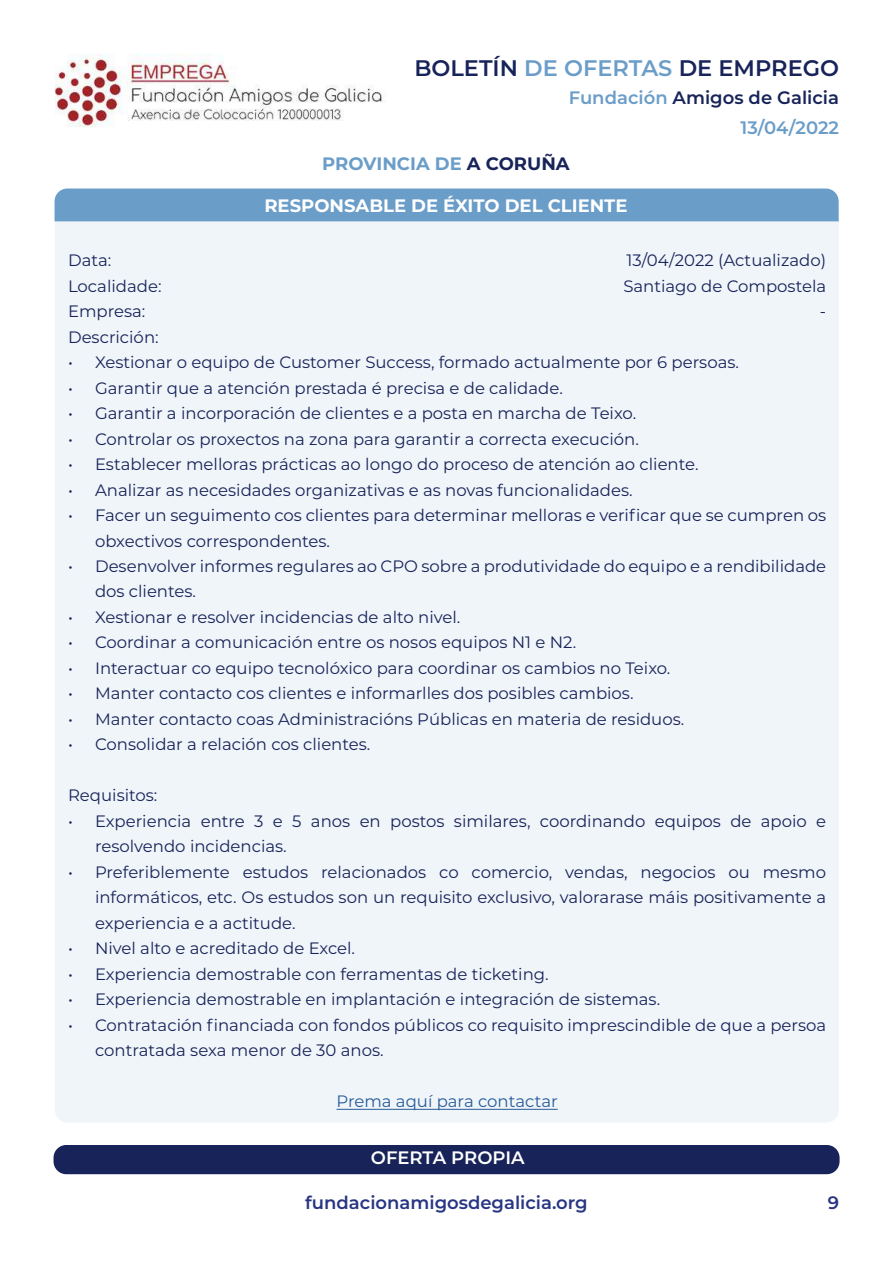
<style>
.page{position:relative;width:893px;height:1263px;background:#fff}
.page>*{position:absolute;margin:0;border:0;box-sizing:border-box;transform-origin:0 0}
.t1{font:600 22.5px "Montserrat";color:#172359}
.t2{font:600 18px/30.3px "Montserrat";color:#6a9dc8;text-align:right}
.t3{font:600 18px "Montserrat";color:#283583}
.t4{font:700 18px "Montserrat";color:#fff}
.t5{font:700 18px "Montserrat";color:#6a9dc8}
.t6{font:600 18px "Montserrat";color:#fff}
.t7{font:16.5px/25.5px "Montserrat";color:#172359}
.t8{font:16.5px "Montserrat";color:#275b9b}
.s1{color:#6a9dc8}
.s2{color:#172359}
</style>
<div class="page">
<img style="left:55px;top:54px;width:327px;height:73px">
<div style="left:54px;top:1145px;width:785px;height:29px;background:#172359;border-radius:13px"></div>
<div style="left:55px;top:221px;width:784px;height:901px;background:#f0f5f9"></div>
<div style="left:55px;top:189px;width:784px;height:32px;background:#6a9dc8"></div>
<hr style="left:337px;top:1109px;width:221px;height:1px;background:#275b9b">
<h1 class="t1" style="left:414px;top:52px;width:426px">BOLETÍN <span class="s1">DE OFERTAS</span> DE EMPREGO</h1>
<p class="t2" style="left:569px;top:81px;width:272px">Fundación <span class="s2">Amigos de Galicia<br></span>13/04/2022</p>
<p class="t5" style="left:322px;top:150px;width:249px">PROVINCIA DE <span class="s2">A CORUÑA</span></p>
<p class="t4" style="left:264px;top:193px;width:365px">RESPONSABLE DE ÉXITO DEL CLIENTE</p>
<p class="t7" style="left:68px;top:247px;width:45px">Data:</p>
<p class="t7" style="left:626px;top:247px;width:201px">13/04/2022 (Actualizado)</p>
<p class="t7" style="left:68px;top:272px;width:95px">Localidade:</p>
<p class="t7" style="left:623px;top:272px;width:204px">Santiago de Compostela</p>
<p class="t7" style="left:68px;top:298px;width:79px">Empresa:</p>
<p class="t7" style="left:820px;top:298px;width:8px">-</p>
<p class="t7" style="left:68px;top:323px;width:92px">Descrición:</p>
<p class="t7" style="left:68px;top:349px;width:672px">• Xestionar o equipo de Customer Success, formado actualmente por 6 persoas.</p>
<p class="t7" style="left:68px;top:374px;width:496px">• Garantir que a atención prestada é precisa e de calidade.</p>
<p class="t7" style="left:68px;top:400px;width:570px">• Garantir a incorporación de clientes e a posta en marcha de Teixo.</p>
<p class="t7" style="left:68px;top:425px;width:572px">• Controlar os proxectos na zona para garantir a correcta execución.</p>
<p class="t7" style="left:68px;top:451px;width:632px">• Establecer melloras prácticas ao longo do proceso de atención ao cliente.</p>
<p class="t7" style="left:68px;top:476px;width:566px">• Analizar as necesidades organizativas e as novas funcionalidades.</p>
<p class="t7" style="left:95px;top:502px;width:733px;text-indent:-27px">• Facer un seguimento cos clientes para determinar melloras e verificar que se cumpren os obxectivos correspondentes.</p>
<p class="t7" style="left:95px;top:553px;width:733px;text-indent:-27px">• Desenvolver informes regulares ao CPO sobre a produtividade do equipo e a rendibilidade dos clientes.</p>
<p class="t7" style="left:68px;top:604px;width:394px">• Xestionar e resolver incidencias de alto nivel.</p>
<p class="t7" style="left:68px;top:629px;width:510px">• Coordinar a comunicación entre os nosos equipos N1 e N2.</p>
<p class="t7" style="left:68px;top:655px;width:604px">• Interactuar co equipo tecnolóxico para coordinar os cambios no Teixo.</p>
<p class="t7" style="left:68px;top:680px;width:567px">• Manter contacto cos clientes e informarlles dos posibles cambios.</p>
<p class="t7" style="left:68px;top:706px;width:618px">• Manter contacto coas Administracións Públicas en materia de residuos.</p>
<p class="t7" style="left:68px;top:731px;width:304px">• Consolidar a relación cos clientes.</p>
<p class="t7" style="left:68px;top:782px;width:91px">Requisitos:</p>
<p class="t7" style="left:95px;top:808px;width:733px;text-indent:-27px">• Experiencia entre 3 e 5 anos en postos similares, coordinando equipos de apoio e resolvendo incidencias.</p>
<p class="t7" style="left:95px;top:859px;width:733px;text-align:justify;text-indent:-27px">• Preferiblemente estudos relacionados co comercio, vendas, negocios ou mesmo informáticos, etc. Os estudos son un requisito exclusivo, valorarase máis positivamente a experiencia e a actitude.</p>
<p class="t7" style="left:68px;top:935px;width:288px">• Nivel alto e acreditado de Excel.</p>
<p class="t7" style="left:68px;top:961px;width:482px">• Experiencia demostrable con ferramentas de ticketing.</p>
<p class="t7" style="left:68px;top:986px;width:594px">• Experiencia demostrable en implantación e integración de sistemas.</p>
<p class="t7" style="left:95px;top:1012px;width:733px;text-indent:-27px">• Contratación financiada con fondos públicos co requisito imprescindible de que a persoa contratada sexa menor de 30 anos.</p>
<p class="t8" style="left:337px;top:1090px;width:223px">Prema aquí para contactar</p>
<p class="t6" style="left:371px;top:1145px;width:155px">OFERTA PROPIA</p>
<p class="t3" style="left:305px;top:1190px;width:284px">fundacionamigosdegalicia.org</p>
<p class="t3" style="left:828px;top:1190px;width:13px">9</p>
</div>
